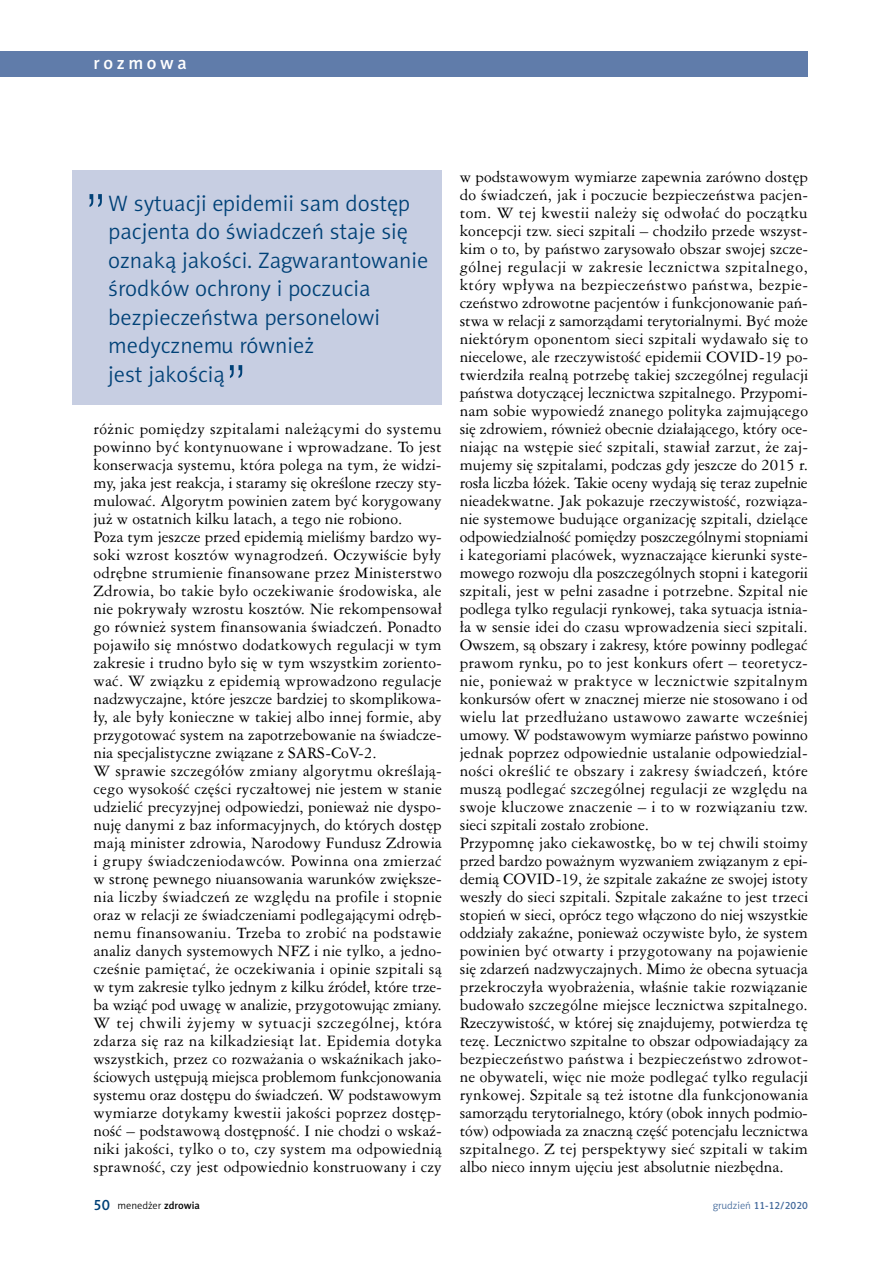
<style>
.page{position:relative;width:893px;height:1263px;background:#fff}
.page>*{position:absolute;margin:0;border:0;box-sizing:border-box;transform-origin:0 0}
.t1{font:52.5px "Swis 721 Lt PL";color:#004177}
.t2{font:22.5px/28.5px "Naomi Sans EFN Light";color:#004177}
.t3{font:18px "Naomi Sans EFN Medium";letter-spacing:.2em;color:#fff}
.t4{font:15px/18px "Ameri Garmnd PL";letter-spacing:.01em;color:#000}
.t5{font:10.5px "Naomi Sans EFN Medium";color:#456b9c}
.t6{font:10.5px "Naomi Sans EFN Light";color:#000}
.s1{font-family:"Naomi Sans EFN Medium";font-size:15px;color:#004177}
.s2{font-family:"Naomi Sans EFN Medium"}
.s3{font-family:"Naomi Sans EFN Light"}
</style>
<div class="page">
<div style="left:0;top:51px;width:808px;height:26px;background:#607caa"></div>
<div style="left:72px;top:170px;width:370px;height:235px;background:#c7cee2"></div>
<p class="t3" style="left:94px;top:52px;width:95px">rozmowa</p>
<h1 class="t1" style="left:85px;top:180px;width:24px">”</h1>
<h2 class="t2" style="left:108px;top:189px;width:322px">W sytuacji epidemii sam dostęp pacjenta do świadczeń staje się oznaką jakości. Zagwarantowanie środków ochrony i poczucia bezpieczeństwa personelowi medycznemu również<br>jest jakością</h2>
<h1 class="t1" style="left:225px;top:351px;width:24px">”</h1>
<p class="t4" style="left:94px;top:419px;width:350px">różnic pomiędzy szpitalami należącymi do systemu powinno być kontynuowane i wprowadzane. To jest konserwacja systemu, która polega na tym, że widzi&shy;my, jaka jest reakcja, i staramy się określone rzeczy sty&shy;mulować. Algorytm powinien zatem być korygowany już w ostatnich kilku latach, a tego nie robiono.<br>Poza tym jeszcze przed epidemią mieliśmy bardzo wy&shy;soki wzrost kosztów wynagrodzeń. Oczywiście były odrębne strumienie finansowane przez Ministerstwo Zdrowia, bo takie było oczekiwanie środowiska, ale nie pokrywały wzrostu kosztów. Nie rekompensował go również system finansowania świadczeń. Ponadto pojawiło się mnóstwo dodatkowych regulacji w tym zakresie i trudno było się w tym wszystkim zoriento&shy;wać. W związku z epidemią wprowadzono regulacje nadzwyczajne, które jeszcze bardziej to skomplikowa&shy;ły, ale były konieczne w takiej albo innej formie, aby przygotować system na zapotrzebowanie na świadcze&shy;nia specjalistyczne związane z SARS-CoV-2.<br>W sprawie szczegółów zmiany algorytmu określają&shy;cego wysokość części ryczałtowej nie jestem w stanie udzielić precyzyjnej odpowiedzi, ponieważ nie dyspo&shy;nuję danymi z baz informacyjnych, do których dostęp mają minister zdrowia, Narodowy Fundusz Zdrowia i grupy świadczeniodawców. Powinna ona zmierzać w stronę pewnego niuansowania warunków zwiększe&shy;nia liczby świadczeń ze względu na profile i stopnie oraz w relacji ze świadczeniami podlegającymi odręb&shy;nemu finansowaniu. Trzeba to zrobić na podstawie analiz danych systemowych NFZ i nie tylko, a jedno&shy;cześnie pamiętać, że oczekiwania i opinie szpitali są w tym zakresie tylko jednym z kilku źródeł, które trze&shy;ba wziąć pod uwagę w analizie, przygotowując zmiany.<br>W tej chwili żyjemy w sytuacji szczególnej, która zdarza się raz na kilkadziesiąt lat. Epidemia dotyka wszystkich, przez co rozważania o wskaźnikach jako&shy;ściowych ustępują miejsca problemom funkcjonowania systemu oraz dostępu do świadczeń. W podstawowym wymiarze dotykamy kwestii jakości poprzez dostęp&shy;ność – podstawową dostępność. I nie chodzi o wskaź&shy;niki jakości, tylko o to, czy system ma odpowiednią sprawność, czy jest odpowiednio konstruowany i czy</p>
<p class="t4" style="left:460px;top:167px;width:350px">w podstawowym wymiarze zapewnia zarówno dostęp do świadczeń, jak i poczucie bezpieczeństwa pacjen&shy;tom. W tej kwestii należy się odwołać do początku koncepcji tzw. sieci szpitali – chodziło przede wszyst&shy;kim o to, by państwo zarysowało obszar swojej szcze&shy;gólnej regulacji w zakresie lecznictwa szpitalnego, który wpływa na bezpieczeństwo państwa, bezpie&shy;czeństwo zdrowotne pacjentów i funkcjonowanie pań&shy;stwa w relacji z samorządami terytorialnymi. Być może niektórym oponentom sieci szpitali wydawało się to niecelowe, ale rzeczywistość epidemii COVID-19 po&shy;twierdziła realną potrzebę takiej szczególnej regulacji państwa dotyczącej lecznictwa szpitalnego. Przypomi&shy;nam sobie wypowiedź znanego polityka zajmującego się zdrowiem, również obecnie działającego, który oce&shy;niając na wstępie sieć szpitali, stawiał zarzut, że zaj&shy;mujemy się szpitalami, podczas gdy jeszcze do 2015 r. rosła liczba łóżek. Takie oceny wydają się teraz zupełnie nieadekwatne. Jak pokazuje rzeczywistość, rozwiąza&shy;nie systemowe budujące organizację szpitali, dzielące odpowiedzialność pomiędzy poszczególnymi stopniami i kategoriami placówek, wyznaczające kierunki syste&shy;mowego rozwoju dla poszczególnych stopni i kategorii szpitali, jest w pełni zasadne i potrzebne. Szpital nie podlega tylko regulacji rynkowej, taka sytuacja istnia&shy;ła w sensie idei do czasu wprowadzenia sieci szpitali.<br>Owszem, są obszary i zakresy, które powinny podlegać prawom rynku, po to jest konkurs ofert – teoretycz&shy;nie, ponieważ w praktyce w lecznictwie szpitalnym konkursów ofert w znacznej mierze nie stosowano i od wielu lat przedłużano ustawowo zawarte wcześniej umowy. W podstawowym wymiarze państwo powinno jednak poprzez odpowiednie ustalanie odpowiedzial&shy;ności określić te obszary i zakresy świadczeń, które muszą podlegać szczególnej regulacji ze względu na swoje kluczowe znaczenie – i to w rozwiązaniu tzw. sieci szpitali zostało zrobione.<br>Przypomnę jako ciekawostkę, bo w tej chwili stoimy przed bardzo poważnym wyzwaniem związanym z epi&shy;demią COVID-19, że szpitale zakaźne ze swojej istoty weszły do sieci szpitali. Szpitale zakaźne to jest trzeci stopień w sieci, oprócz tego włączono do niej wszystkie oddziały zakaźne, ponieważ oczywiste było, że system powinien być otwarty i przygotowany na pojawienie się zdarzeń nadzwyczajnych. Mimo że obecna sytuacja przekroczyła wyobrażenia, właśnie takie rozwiązanie budowało szczególne miejsce lecznictwa szpitalnego.<br>Rzeczywistość, w której się znajdujemy, potwierdza tę tezę. Lecznictwo szpitalne to obszar odpowiadający za bezpieczeństwo państwa i bezpieczeństwo zdrowot&shy;ne obywateli, więc nie może podlegać tylko regulacji rynkowej. Szpitale są też istotne dla funkcjonowania samorządu terytorialnego, który (obok innych podmio&shy;tów) odpowiada za znaczną część potencjału lecznictwa szpitalnego. Z tej perspektywy sieć szpitali w takim albo nieco innym ujęciu jest absolutnie niezbędna.</p>
<p class="t6" style="left:94px;top:1199px;width:108px"><span class="s1">50</span> menedżer <span class="s2">zdrowia</span></p>
<p class="t5" style="left:713px;top:1199px;width:97px"><span class="s3">grudzień</span> 11-12/2020</p>
</div>
